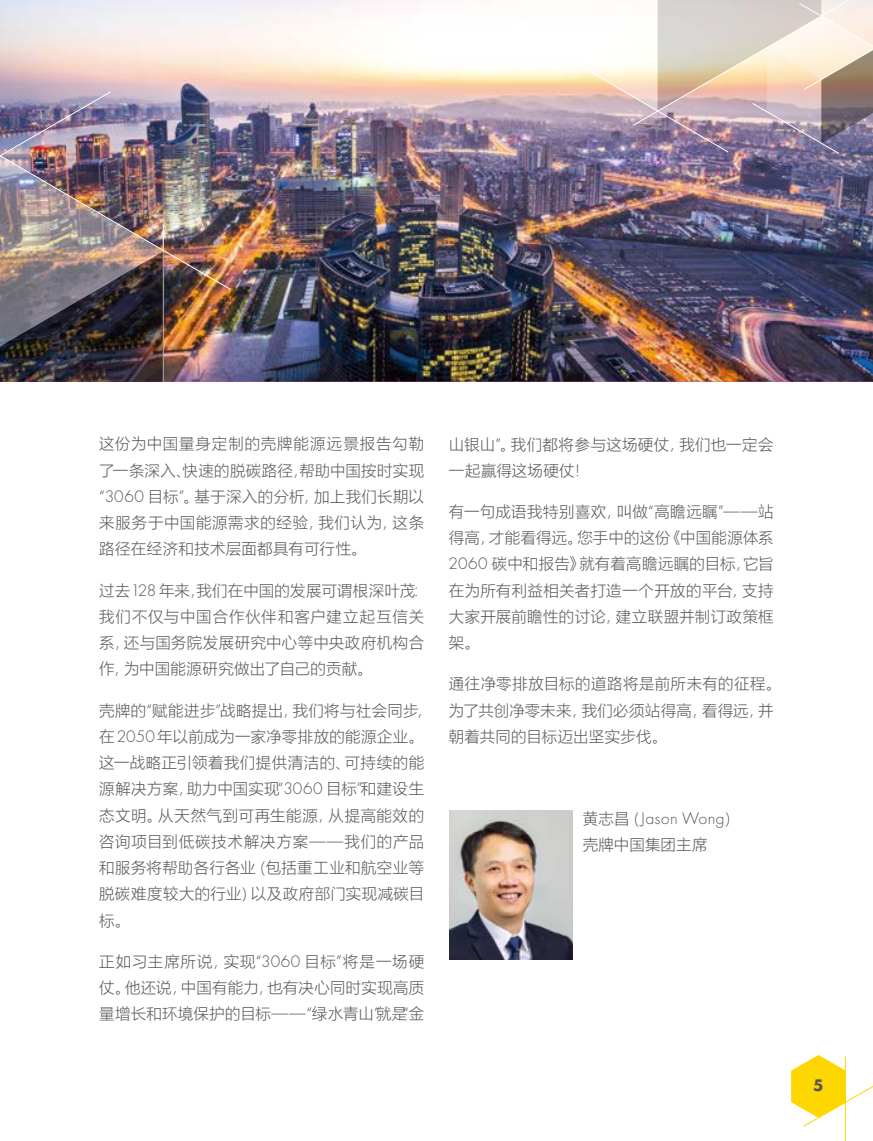
<style>
.page{position:relative;width:873px;height:1141px;background:#fff}
.page>*{position:absolute;margin:0;border:0;box-sizing:border-box;transform-origin:0 0}
.t1{font:300 15.4px/26.2px "Microsoft Ya Hei";letter-spacing:.025em;color:#595757}
.t2{font:300 15.4px "Shell";letter-spacing:.015em;color:#595757}
.t3{font:700 15.4px "Shell";color:#595757}
.s1{font-family:"Shell"}
.s2{font-family:"Microsoft Ya Hei"}
</style>
<div class="page">
<img style="left:0;top:0;width:872px;height:382px">
<img style="left:449px;top:811px;width:124px;height:148px">
<svg style="left:463px;top:0;width:31px;height:153px"></svg>
<svg style="left:494px;top:0;width:378px;height:153px"></svg>
<img style="left:0;top:92px;width:230px;height:290px">
<hr style="left:845px;top:1057px;width:1px;height:84px;background:#ffd700">
<svg style="left:791px;top:1055px;width:81px;height:72px"></svg>
<p class="t1" style="left:99px;top:430px;width:326px;text-align:justify">这份为中国量身定制的壳牌能源远景报告勾勒了一条深入、快速的脱碳路径，帮助中国按时实现“<span class="s1">3060</span> 目标”。基于深入的分析，加上我们长期以来服务于中国能源需求的经验，我们认为，这条路径在经济和技术层面都具有可行性。</p>
<p class="t1" style="left:99px;top:577px;width:330px">过去<span class="s1">128</span> 年来，我们在中国的发展可谓根深叶茂：我们不仅与中国合作伙伴和客户建立起互信关系，还与国务院发展研究中心等中央政府机构合作，为中国能源研究做出了自己的贡献。</p>
<p class="t1" style="left:99px;top:696px;width:334px">壳牌的“赋能进步”战略提出，我们将与社会同步，在<span class="s1">2050</span>年以前成为一家净零排放的能源企业。这一战略正引领着我们提供清洁的、可持续的能源解决方案，助力中国实现“<span class="s1">3060</span> 目标”和建设生态文明。从天然气到可再生能源，从提高能效的咨询项目到低碳技术解决方案——我们的产品和服务将帮助各行各业（包括重工业和航空业等脱碳难度较大的行业）以及政府部门实现减碳目标。</p>
<p class="t1" style="left:99px;top:948px;width:326px;text-align:justify">正如习主席所说，实现“<span class="s1">3060</span> 目标”将是一场硬仗。他还说，中国有能力，也有决心同时实现高质量增长和环境保护的目标——“绿水青山”就是“金</p>
<p class="t1" style="left:449px;top:431px;width:326px">山银山”。我们都将参与这场硬仗，我们也一定会一起赢得这场硬仗！</p>
<p class="t1" style="left:449px;top:498px;width:326px;text-align:justify">有一句成语我特别喜欢，叫做“高瞻远瞩”——站得高，才能看得远。您手中的这份《中国能源体系<span class="s1">2060</span> 碳中和报告》就有着高瞻远瞩的目标，它旨在为所有利益相关者打造一个开放的平台，支持大家开展前瞻性的讨论，建立联盟并制订政策框架。</p>
<p class="t1" style="left:449px;top:670px;width:334px">通往净零排放目标的道路将是前所未有的征程。为了共创净零未来，我们必须站得高，看得远，并朝着共同的目标迈出坚实步伐。</p>
<p class="t2" style="left:582px;top:807px;width:158px"><span class="s2">黄志昌（</span>Jason Wong<span class="s2">）</span></p>
<p class="t1" style="left:582px;top:831px;width:126px">壳牌中国集团主席</p>
<p class="t3" style="left:813px;top:1073px;width:11px">5</p>
</div>
